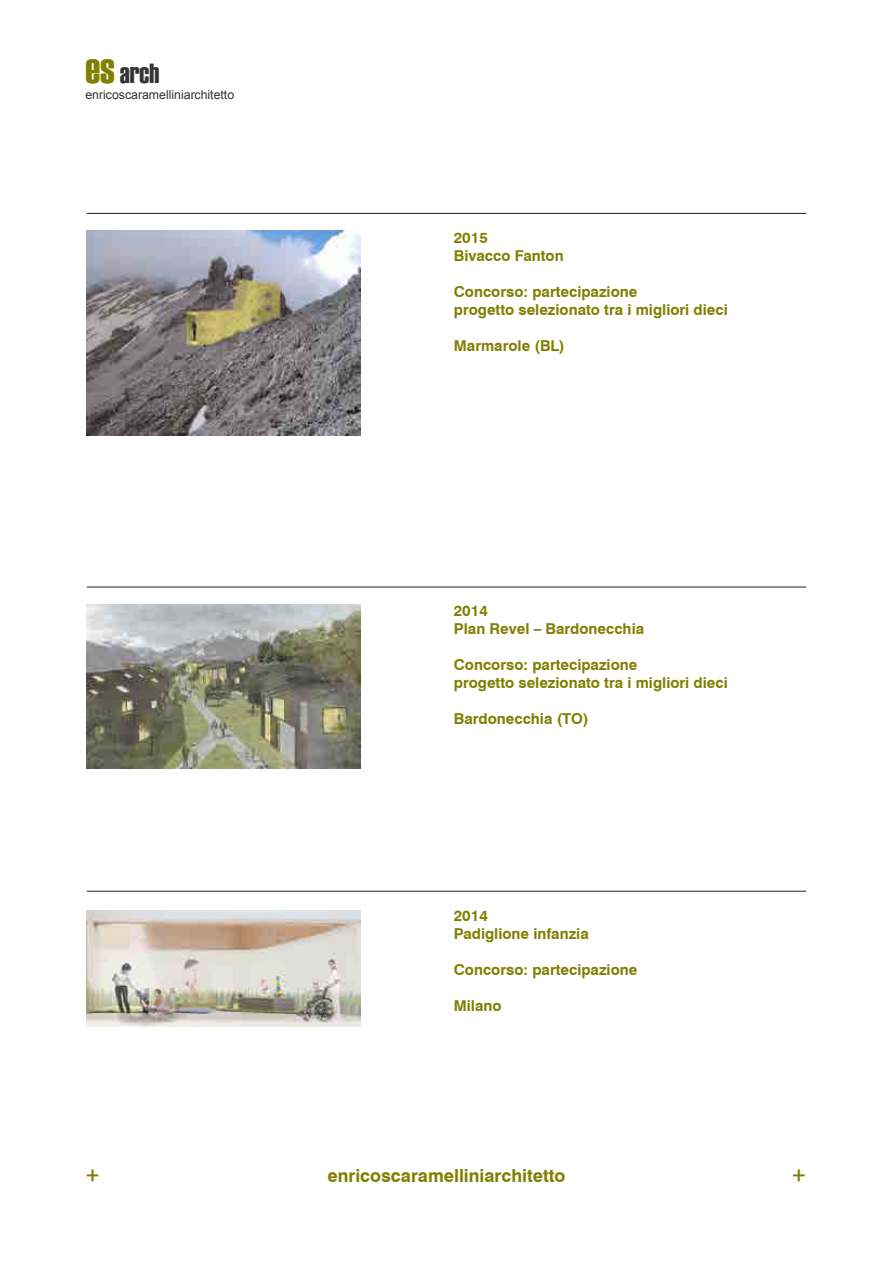
<style>
.page{position:relative;width:893px;height:1263px;background:#fff}
.page>*{position:absolute;margin:0;border:0;box-sizing:border-box;transform-origin:0 0}
.t1{font:27.6px "Haettenschweiler";color:#333}
.t2{font:24.45px "Arial";color:#7f7f00}
.t3{font:700 18px "Swiss 721 BT";color:#7f7f00}
.t4{font:700 15px/18px "Swiss 721 BT";color:#7f7f00}
.t5{font:12.3px "Arial";color:#333}
.s1{font-size:41.4px;color:#7f7f00}
</style>
<div class="page">
<hr style="left:87px;top:213px;width:719px;height:1px;background:#231f20">
<hr style="left:87px;top:587px;width:719px;height:1px;background:#231f20">
<hr style="left:87px;top:891px;width:719px;height:1px;background:#231f20">
<img style="left:87px;top:231px;width:273px;height:205px">
<img style="left:87px;top:605px;width:273px;height:163px">
<img style="left:87px;top:910px;width:273px;height:116px">
<h1 class="t1" style="left:85px;top:54px;width:75px"><span class="s1">es</span> arch</h1>
<p class="t5" style="left:85px;top:87px;width:150px">enricoscaramelliniarchitetto</p>
<p class="t4" style="left:454px;top:229px;width:111px">2015<br>Bivacco Fanton</p>
<p class="t4" style="left:454px;top:283px;width:276px">Concorso: partecipazione<br>progetto selezionato tra i migliori dieci</p>
<p class="t4" style="left:454px;top:337px;width:113px">Marmarole (BL)</p>
<p class="t4" style="left:454px;top:602px;width:192px">2014<br>Plan Revel – Bardonecchia</p>
<p class="t4" style="left:454px;top:656px;width:276px">Concorso: partecipazione<br>progetto selezionato tra i migliori dieci</p>
<p class="t4" style="left:454px;top:710px;width:136px">Bardonecchia (TO)</p>
<p class="t4" style="left:454px;top:907px;width:136px">2014<br>Padiglione infanzia</p>
<p class="t4" style="left:454px;top:961px;width:185px">Concorso: partecipazione</p>
<p class="t4" style="left:454px;top:997px;width:49px">Milano</p>
<p class="t3" style="left:327px;top:1165px;width:240px">enricoscaramelliniarchitetto</p>
<h2 class="t2" style="left:85px;top:1159px;width:16px">+</h2>
<h2 class="t2" style="left:792px;top:1159px;width:16px">+</h2>
</div>
